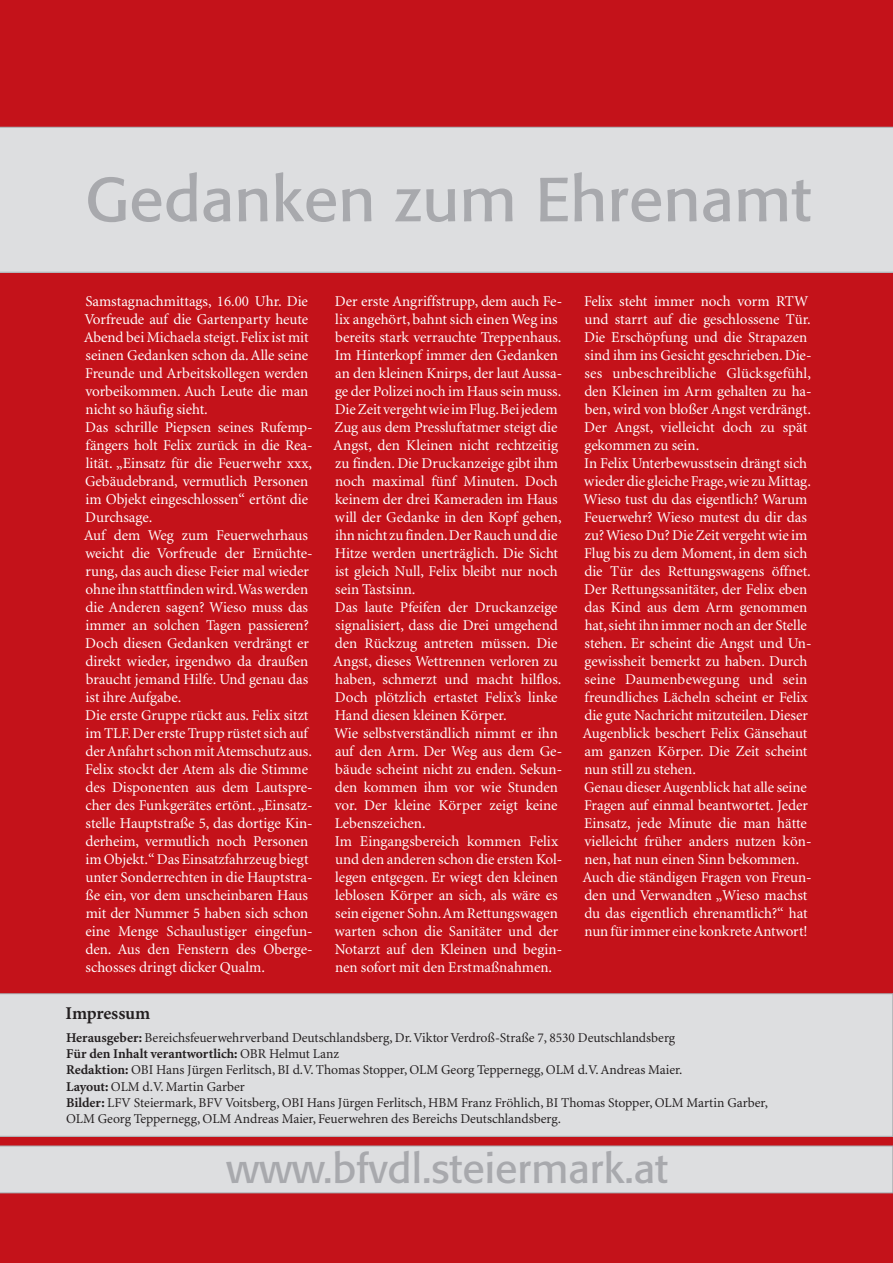
<style>
.page{position:relative;width:893px;height:1263px;background:#c4121a}
.page>*{position:absolute;margin:0;border:0;box-sizing:border-box;transform-origin:0 0}
.t1{font:61.5px "Formata";color:#a8a9ad;scale:1.04 1}
.t2{font:40.5px "Formata";color:#a8a9ad}
.t3{font:18px "Minion MM 578 585 12";letter-spacing:-.01em;color:#231f20}
.t4{font:15px/18px "Minion MM 367 585 10";letter-spacing:-.005em;color:#fff}
.t5{font:13.5px/16.2px "Minion MM 367 585 9";letter-spacing:-.005em;color:#231f20}
.t6{font:13.5px "Minion MM 578 585 9";letter-spacing:-.005em;color:#231f20}
.s1{font-family:"Minion MM 578 585 9"}
.s2{font-family:"Minion MM 367 585 9"}
</style>
<div class="page">
<div style="left:0;top:1146px;width:893px;height:47px;background:#dddee0"></div>
<div style="left:0;top:127px;width:893px;height:145px;background:#dddee0"></div>
<div style="left:0;top:993px;width:893px;height:143px;background:#dddee0"></div>
<h1 class="t1" style="left:85px;top:162px;width:700px">Gedanken zum Ehrenamt</h1>
<p class="t4" style="left:84px;top:293px;width:230px">Samstagnachmittags, 16.00 Uhr. Die Vorfreude auf die Gartenparty heute Abend bei Michaela steigt. Felix ist mit seinen Gedanken schon da. Alle seine Freunde und Arbeitskollegen werden vorbeikommen. Auch Leute die man nicht so häufig sieht.<br>Das schrille Piepsen seines Rufemp&shy;fängers holt Felix zurück in die Rea&shy;lität. „Einsatz für die Feuerwehr xxx, Gebäudebrand, vermutlich Personen im Objekt eingeschlossen“ ertönt die Durchsage.<br>Auf dem Weg zum Feuerwehrhaus weicht die Vorfreude der Ernüchte&shy;rung, das auch diese Feier mal wieder ohne ihn stattfinden wird. Was werden die Anderen sagen? Wieso muss das immer an solchen Tagen passieren?<br>Doch diesen Gedanken verdrängt er direkt wieder, irgendwo da draußen braucht jemand Hilfe. Und genau das ist ihre Aufgabe.<br>Die erste Gruppe rückt aus. Felix sitzt im TLF. Der erste Trupp rüstet sich auf der Anfahrt schon mit Atemschutz aus.<br>Felix stockt der Atem als die Stimme des Disponenten aus dem Lautspre&shy;cher des Funkgerätes ertönt. „Einsatz&shy;stelle Hauptstraße 5, das dortige Kin&shy;derheim, vermutlich noch Personen im Objekt.“ Das Einsatzfahrzeug biegt unter Sonderrechten in die Hauptstra&shy;ße ein, vor dem unscheinbaren Haus mit der Nummer 5 haben sich schon eine Menge Schaulustiger eingefun&shy;den. Aus den Fenstern des Oberge&shy;schosses dringt dicker Qualm.</p>
<p class="t4" style="left:333px;top:293px;width:230px">Der erste Angriffstrupp, dem auch Fe&shy;lix angehört, bahnt sich einen Weg ins bereits stark verrauchte Treppenhaus.<br>Im Hinterkopf immer den Gedanken an den kleinen Knirps, der laut Aussa&shy;ge der Polizei noch im Haus sein muss.<br>Die Zeit vergeht wie im Flug. Bei jedem Zug aus dem Pressluftatmer steigt die Angst, den Kleinen nicht rechtzeitig zu finden. Die Druckanzeige gibt ihm noch maximal fünf Minuten. Doch keinem der drei Kameraden im Haus will der Gedanke in den Kopf gehen, ihn nicht zu finden. Der Rauch und die Hitze werden unerträglich. Die Sicht ist gleich Null, Felix bleibt nur noch sein Tastsinn.<br>Das laute Pfeifen der Druckanzeige signalisiert, dass die Drei umgehend den Rückzug antreten müssen. Die Angst, dieses Wettrennen verloren zu haben, schmerzt und macht hilflos.<br>Doch plötzlich ertastet Felix’s linke Hand diesen kleinen Körper.<br>Wie selbstverständlich nimmt er ihn auf den Arm. Der Weg aus dem Ge&shy;bäude scheint nicht zu enden. Sekun&shy;den kommen ihm vor wie Stunden vor. Der kleine Körper zeigt keine Lebenszeichen.<br>Im Eingangsbereich kommen Felix und den anderen schon die ersten Kol&shy;legen entgegen. Er wiegt den kleinen leblosen Körper an sich, als wäre es sein eigener Sohn. Am Rettungswagen warten schon die Sanitäter und der Notarzt auf den Kleinen und begin&shy;nen sofort mit den Erstmaßnahmen.</p>
<p class="t4" style="left:583px;top:293px;width:230px">Felix steht immer noch vorm RTW und starrt auf die geschlossene Tür.<br>Die Erschöpfung und die Strapazen sind ihm ins Gesicht geschrieben. Die&shy;ses unbeschreibliche Glücksgefühl, den Kleinen im Arm gehalten zu ha&shy;ben, wird von bloßer Angst verdrängt.<br>Der Angst, vielleicht doch zu spät gekommen zu sein.<br>In Felix Unterbewusstsein drängt sich wieder die gleiche Frage, wie zu Mittag.<br>Wieso tust du das eigentlich? Warum Feuerwehr? Wieso mutest du dir das zu? Wieso Du? Die Zeit vergeht wie im Flug bis zu dem Moment, in dem sich die Tür des Rettungswagens öffnet.<br>Der Rettungssanitäter, der Felix eben das Kind aus dem Arm genommen hat, sieht ihn immer noch an der Stelle stehen. Er scheint die Angst und Un&shy;gewissheit bemerkt zu haben. Durch seine Daumenbewegung und sein freundliches Lächeln scheint er Felix die gute Nachricht mitzuteilen. Dieser Augenblick beschert Felix Gänsehaut am ganzen Körper. Die Zeit scheint nun still zu stehen.<br>Genau dieser Augenblick hat alle seine Fragen auf einmal beantwortet. Jeder Einsatz, jede Minute die man hätte vielleicht früher anders nutzen kön&shy;nen, hat nun einen Sinn bekommen.<br>Auch die ständigen Fragen von Freun&shy;den und Verwandten „Wieso machst du das eigentlich ehrenamtlich?“ hat nun für immer eine konkrete Antwort!</p>
<p class="t3" style="left:66px;top:1004px;width:86px">Impressum</p>
<p class="t5" style="left:66px;top:1030px;width:610px"><span class="s1">Herausgeber:</span> Bereichsfeuerwehrverband Deutschlandsberg, Dr. Viktor Verdroß-Straße 7, 8530 Deutschlandsberg</p>
<p class="t6" style="left:66px;top:1047px;width:275px">Für den Inhalt verantwortlich: <span class="s2">OBR Helmut Lanz</span></p>
<p class="t5" style="left:66px;top:1062px;width:703px"><span class="s1">Redaktion:</span> OBI Hans Jürgen Ferlitsch, BI d.V. Thomas Stopper, OLM Georg Teppernegg, OLM d.V. Andreas Maier.<br><span class="s1">Layout:</span> OLM d.V. Martin Garber<br><span class="s1">Bilder:</span> LFV Steiermark, BFV Voitsberg, OBI Hans Jürgen Ferlitsch, HBM Franz Fröhlich, BI Thomas Stopper, OLM Martin Garber, OLM Georg Teppernegg, OLM Andreas Maier, Feuerwehren des Bereichs Deutschlandsberg.</p>
<h2 class="t2" style="left:227px;top:1144px;width:443px">www.bfvdl.steiermark.at</h2>
</div>
